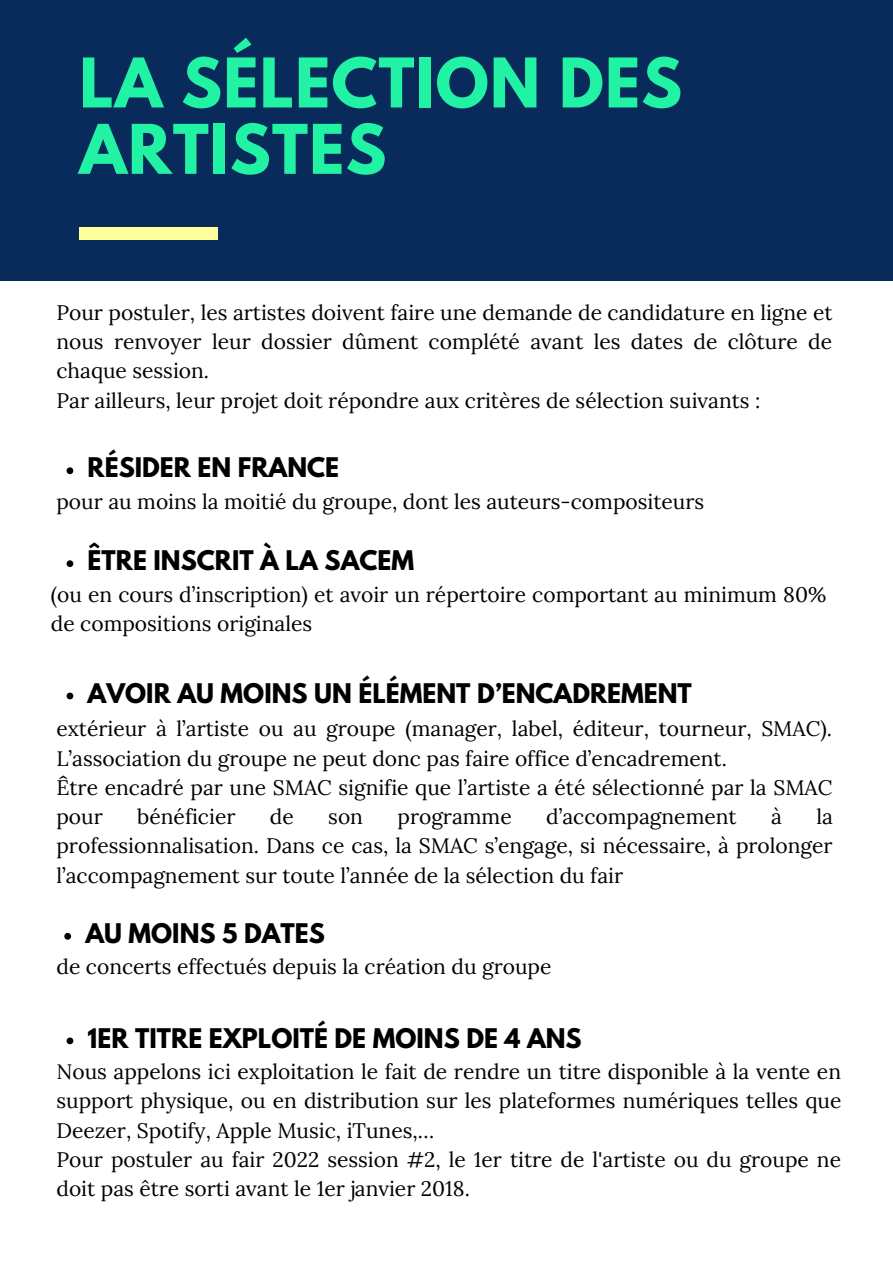
<style>
.page{position:relative;width:893px;height:1264px;background:#fff}
.page>*{position:absolute;margin:0;border:0;box-sizing:border-box;transform-origin:0 0}
.t1{font:700 60.6px/66.3px "League Spartan";letter-spacing:.02em;color:#22f2a4}
.t2{font:700 24px "League Spartan";color:#000}
.t3{font:21px/29.2px "Lora";color:#000}
</style>
<div class="page">
<div style="left:0;top:0;width:892px;height:280px;background:#082b5b"></div>
<div style="left:79px;top:227px;width:139px;height:13px;background:#ffff9b"></div>
<svg style="left:67px;top:467px;width:6px;height:7px"></svg>
<svg style="left:67px;top:560px;width:6px;height:7px"></svg>
<svg style="left:67px;top:692px;width:6px;height:7px"></svg>
<svg style="left:64px;top:932px;width:7px;height:7px"></svg>
<svg style="left:67px;top:1037px;width:6px;height:7px"></svg>
<h1 class="t1" style="left:79px;top:58px;width:604px">LA SÉLECTION DES<br>ARTISTES</h1>
<p class="t3" style="left:56px;top:297px;width:777px;text-align:justify">Pour postuler, les artistes doivent faire une demande de candidature en ligne et nous renvoyer leur dossier dûment complété avant les dates de clôture de chaque session.</p>
<p class="t3" style="left:56px;top:385px;width:705px">Par ailleurs, leur projet doit répondre aux critères de sélection suivants :</p>
<p class="t2" style="left:88px;top:456px;width:253px">RÉSIDER EN FRANCE</p>
<p class="t3" style="left:56px;top:486px;width:649px">pour au moins la moitié du groupe, dont les auteurs-compositeurs</p>
<p class="t2" style="left:88px;top:549px;width:328px">ÊTRE INSCRIT À LA SACEM</p>
<p class="t3" style="left:51px;top:579px;width:777px">(ou en cours d’inscription) et avoir un répertoire comportant au minimum 80% de compositions originales</p>
<p class="t2" style="left:88px;top:681px;width:605px">AVOIR AU MOINS UN ÉLÉMENT D’ENCADREMENT</p>
<p class="t3" style="left:56px;top:714px;width:777px">extérieur à l’artiste ou au groupe (manager, label, éditeur, tourneur, SMAC).<br>L’association du groupe ne peut donc pas faire office d’encadrement.<br>Être encadré par une SMAC signifie que l’artiste a été sélectionné par la SMAC pour</p>
<p class="t3" style="left:137px;top:801px;width:100px">bénéficier</p>
<p class="t3" style="left:270px;top:801px;width:25px">de</p>
<p class="t3" style="left:328px;top:801px;width:36px">son</p>
<p class="t3" style="left:397px;top:801px;width:116px">programme</p>
<p class="t3" style="left:546px;top:801px;width:192px">d’accompagnement</p>
<p class="t3" style="left:771px;top:801px;width:12px">à</p>
<p class="t3" style="left:56px;top:801px;width:777px;text-align:justify;text-indent:759px">la professionnalisation. Dans ce cas, la SMAC s’engage, si nécessaire, à prolonger l’accompagnement sur toute l’année de la sélection du fair</p>
<p class="t2" style="left:85px;top:921px;width:241px">AU MOINS 5 DATES</p>
<p class="t3" style="left:56px;top:952px;width:496px">de concerts effectués depuis la création du groupe</p>
<p class="t2" style="left:88px;top:1026px;width:495px">1ER TITRE EXPLOITÉ DE MOINS DE 4 ANS</p>
<p class="t3" style="left:56px;top:1056px;width:786px">Nous appelons ici exploitation le fait de rendre un titre disponible à la vente en support physique, ou en distribution sur les plateformes numériques telles que Deezer, Spotify, Apple Music, iTunes,…<br>Pour postuler au fair 2022 session #2, le 1er titre de l'artiste ou du groupe ne doit pas être sorti avant le 1er janvier 2018.</p>
</div>
